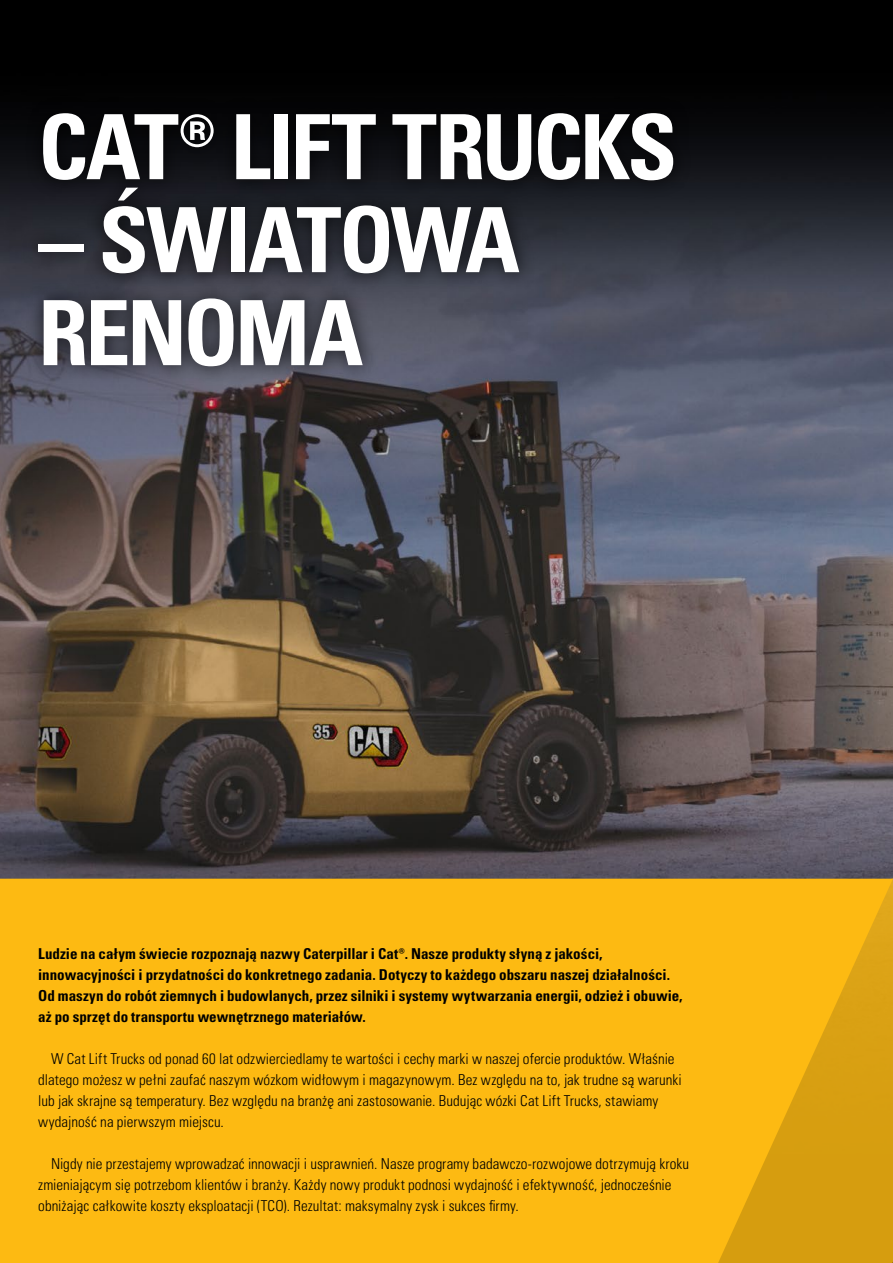
<style>
.page{position:relative;width:893px;height:1263px;background:#fff}
.page>*{position:absolute;margin:0;border:0;box-sizing:border-box;transform-origin:0 0}
.t1{font:90px/93px "Univers LTCYR 67 Bold Cond";letter-spacing:-.035em;color:#fff}
.t2{font:15px/21px "Univers LTCYR 47 Light Cond";letter-spacing:.01em;color:#000}
.t3{font:15px/21px "Univers LTCYR 67 Bold Cond";color:#000}
</style>
<div class="page">
<img style="left:0;top:0;width:893px;height:879px">
<div style="left:0;top:879px;width:711px;height:384px;background:#fdba12"></div>
<svg style="left:711px;top:879px;width:176px;height:384px;background:#ecae11"></svg>
<svg style="left:887px;top:879px;width:6px;height:384px;background:#d9a013"></svg>
<div style="left:21px;top:95px;width:670px;height:289px;background:#000;opacity:.75"></div>
<h1 class="t1" style="left:38px;top:99px;width:640px">CAT® LIFT TRUCKS</h1>
<h1 class="t1" style="left:38px;top:192px;width:483px">– ŚWIATOWA<br>RENOMA</h1>
<p class="t3" style="left:38px;top:943px;width:646px">Ludzie na całym świecie rozpoznają nazwy Caterpillar i Cat®. Nasze produkty słyną z jakości, innowacyjności i przydatności do konkretnego zadania. Dotyczy to każdego obszaru naszej działalności.<br>Od maszyn do robót ziemnych i budowlanych, przez silniki i systemy wytwarzania energii, odzież i obuwie, aż po sprzęt do transportu wewnętrznego materiałów.</p>
<p class="t2" style="left:38px;top:1048px;width:645px;text-indent:13px">W Cat Lift Trucks od ponad 60 lat odzwierciedlamy te wartości i cechy marki w naszej ofercie produktów. Właśnie dlatego możesz w pełni zaufać naszym wózkom widłowym i magazynowym. Bez względu na to, jak trudne są warunki lub jak skrajne są temperatury. Bez względu na branżę ani zastosowanie. Budując wózki Cat Lift Trucks, stawiamy wydajność na pierwszym miejscu.</p>
<p class="t2" style="left:38px;top:1153px;width:652px;text-indent:13px">Nigdy nie przestajemy wprowadzać innowacji i usprawnień. Nasze programy badawczo-rozwojowe dotrzymują kroku zmieniającym się potrzebom klientów i branży. Każdy nowy produkt podnosi wydajność i efektywność, jednocześnie obniżając całkowite koszty eksploatacji (TCO). Rezultat: maksymalny zysk i sukces firmy.</p>
</div>
